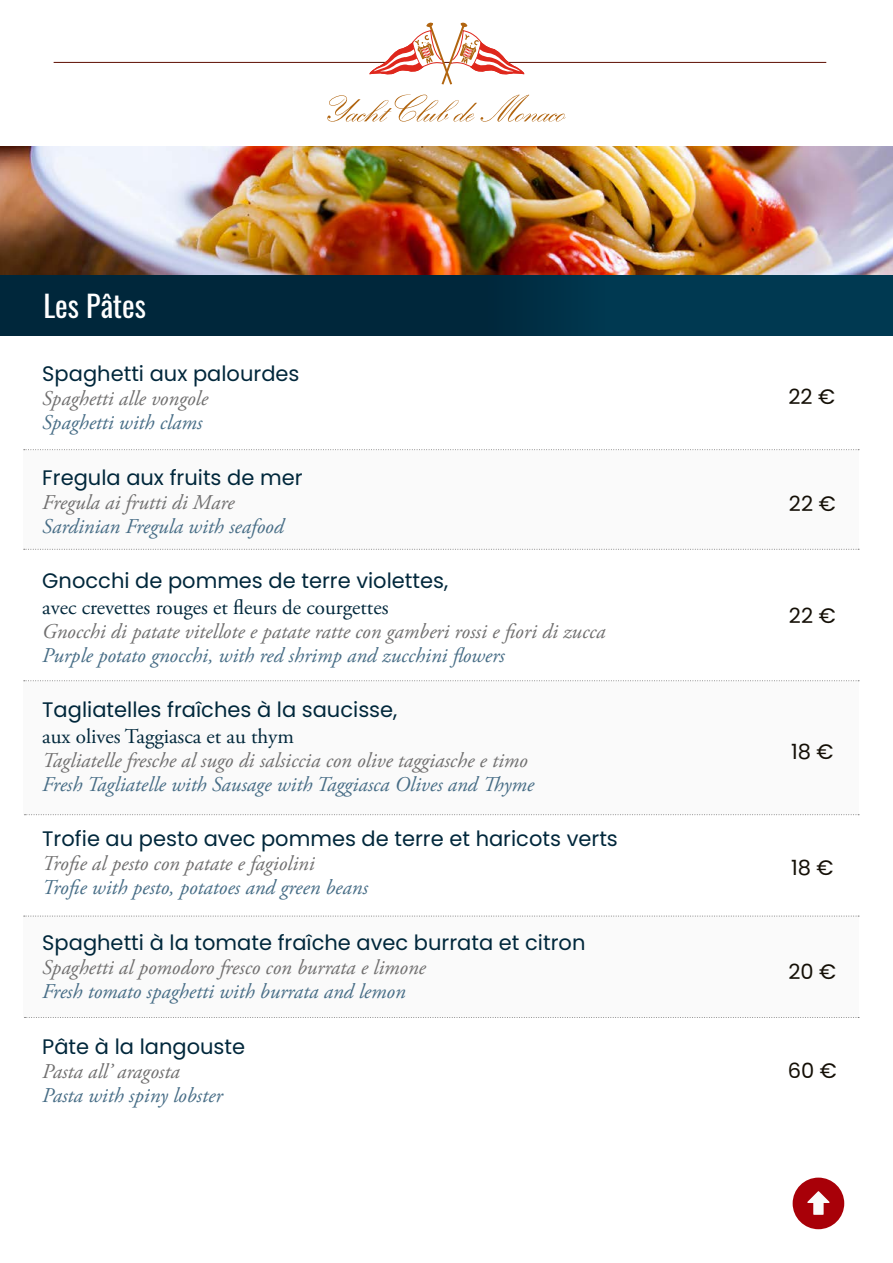
<style>
.page{position:relative;width:893px;height:1263px;background:#fff}
.page>*{position:absolute;margin:0;border:0;box-sizing:border-box;transform-origin:0 0}
.t1{font:30px "Oswald";color:#fff}
.t2{font:italic 21px "Adobe Garamond Pro";color:#706f6f}
.t3{font:italic 21px "Adobe Garamond Pro";color:#476d86}
.t4{font:21px "Poppins";color:#00273b}
.t5{font:21px "Adobe Garamond Pro";color:#00273b}
.t6{font:21px "Poppins";color:#140f06}
</style>
<div class="page">
<div style="left:0;top:274px;width:893px;height:62px;background:#00273b"></div>
<div style="left:462px;top:274px;width:431px;height:62px;background:linear-gradient(to right,#002d43,#003e57)"></div>
<div style="left:23px;top:916px;width:835px;height:102px;background:#fafafa"></div>
<svg style="left:24px;top:916px;width:835px;height:1px"></svg>
<svg style="left:25px;top:1017px;width:834px;height:1px"></svg>
<div style="left:23px;top:681px;width:835px;height:134px;background:#fafafa"></div>
<div style="left:23px;top:450px;width:835px;height:100px;background:#fafafa"></div>
<svg style="left:24px;top:449px;width:835px;height:1px"></svg>
<svg style="left:24px;top:549px;width:835px;height:1px"></svg>
<svg style="left:24px;top:680px;width:835px;height:1px"></svg>
<svg style="left:25px;top:814px;width:834px;height:1px"></svg>
<hr style="left:54px;top:62px;width:772px;height:1px;background:#5d0d00">
<svg style="left:370px;top:22px;width:154px;height:62px"></svg>
<svg style="left:327px;top:94px;width:239px;height:28px"></svg>
<img style="left:0;top:147px;width:893px;height:127px">
<div style="left:793px;top:1177px;width:51px;height:52px;background:#a80008;border-radius:50%"></div>
<svg style="left:807px;top:1191px;width:22px;height:24px"></svg>
<h1 class="t1" style="left:43px;top:279px;width:104px">Les Pâtes</h1>
<p class="t4" style="left:42px;top:362px;width:259px">Spaghetti aux palourdes</p>
<p class="t2" style="left:42px;top:386px;width:167px">Spaghetti alle vongole</p>
<p class="t3" style="left:42px;top:410px;width:161px">Spaghetti with clams</p>
<p class="t4" style="left:42px;top:465px;width:262px">Fregula aux fruits de mer</p>
<p class="t2" style="left:42px;top:490px;width:194px">Fregula ai frutti di Mare</p>
<p class="t3" style="left:42px;top:514px;width:243px">Sardinian Fregula with seafood</p>
<p class="t4" style="left:42px;top:569px;width:408px">Gnocchi de pommes de terre violettes,</p>
<p class="t5" style="left:42px;top:595px;width:348px">avec crevettes rouges et fleurs de courgettes</p>
<p class="t2" style="left:42px;top:619px;width:565px">Gnocchi di patate vitellote e patate ratte con gamberi rossi e fiori di zucca</p>
<p class="t3" style="left:42px;top:643px;width:464px">Purple potato gnocchi, with red shrimp and zucchini flowers</p>
<p class="t4" style="left:42px;top:698px;width:357px">Tagliatelles fraîches à la saucisse,</p>
<p class="t5" style="left:42px;top:724px;width:253px">aux olives Taggiasca et au thym</p>
<p class="t2" style="left:42px;top:748px;width:487px">Tagliatelle fresche al sugo di salsiccia con olive taggiasche e timo</p>
<p class="t3" style="left:42px;top:772px;width:493px">Fresh Tagliatelle with Sausage with Taggiasca Olives and Thyme</p>
<p class="t4" style="left:42px;top:827px;width:577px">Trofie au pesto avec pommes de terre et haricots verts</p>
<p class="t2" style="left:42px;top:851px;width:274px">Trofie al pesto con patate e fagiolini</p>
<p class="t3" style="left:42px;top:875px;width:327px">Trofie with pesto, potatoes and green beans</p>
<p class="t4" style="left:42px;top:930px;width:545px">Spaghetti à la tomate fraîche avec burrata et citron</p>
<p class="t2" style="left:42px;top:955px;width:385px">Spaghetti al pomodoro fresco con burrata e limone</p>
<p class="t3" style="left:42px;top:979px;width:365px">Fresh tomato spaghetti with burrata and lemon</p>
<p class="t4" style="left:42px;top:1034px;width:204px">Pâte à la langouste</p>
<p class="t2" style="left:42px;top:1058px;width:139px">Pasta all’ aragosta</p>
<p class="t3" style="left:42px;top:1082px;width:182px">Pasta with spiny lobster</p>
<p class="t6" style="left:788px;top:384px;width:48px">22 €</p>
<p class="t6" style="left:789px;top:491px;width:48px">22 €</p>
<p class="t6" style="left:789px;top:603px;width:48px">22 €</p>
<p class="t6" style="left:791px;top:740px;width:44px">18 €</p>
<p class="t6" style="left:791px;top:856px;width:44px">18 €</p>
<p class="t6" style="left:788px;top:959px;width:49px">20 €</p>
<p class="t6" style="left:788px;top:1058px;width:51px">60 €</p>
</div>
